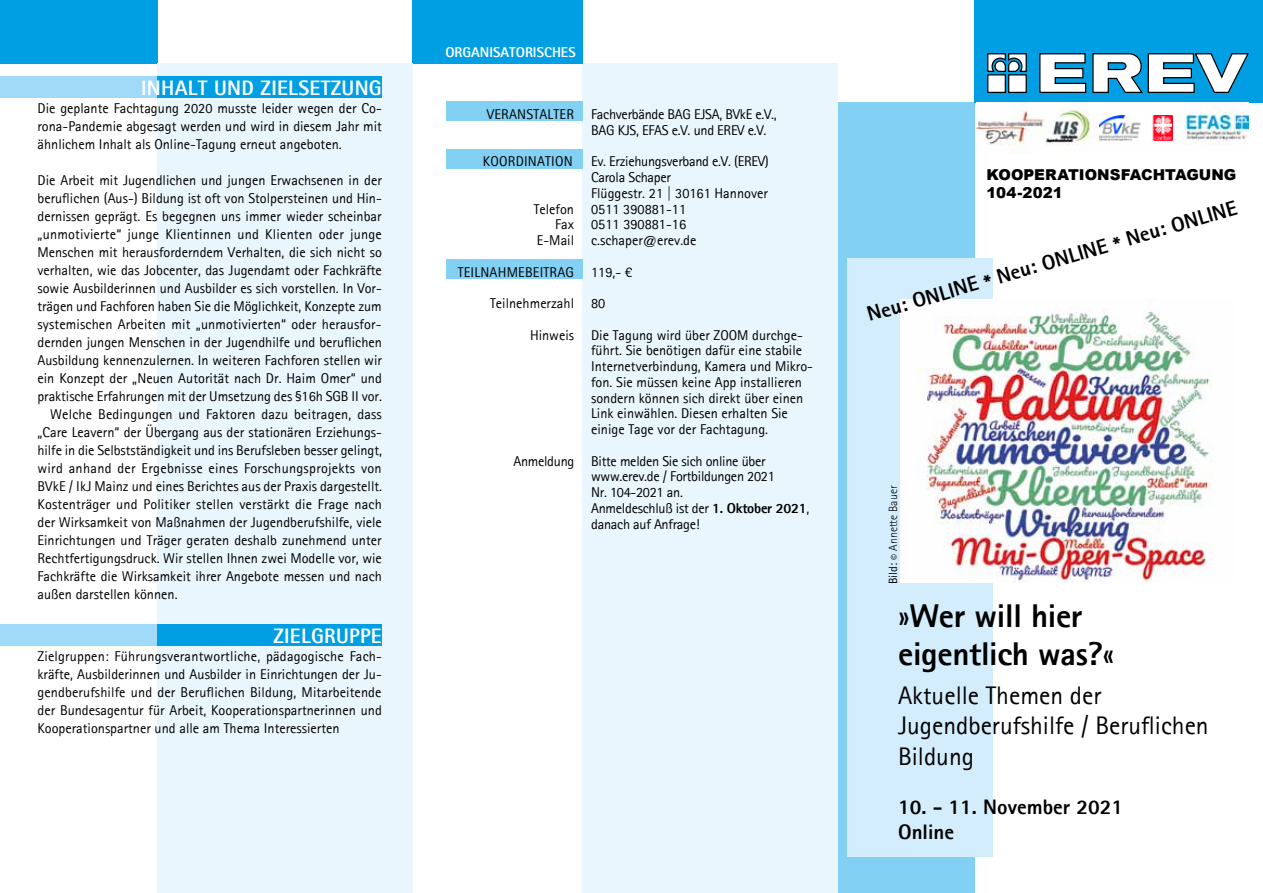
<style>
.page{position:relative;width:1263px;height:893px;background:#fff}
.page>*{position:absolute;margin:0;border:0;box-sizing:border-box;transform-origin:0 0}
.t1{font:800 33px "AT Rotis Sans Serif";letter-spacing:-.01em;color:#000}
.t2{font:25.5px/30.6px "AT Rotis Sans Serif";color:#000}
.t3{font:800 21px "Rotis Sans Serif Std";color:#000}
.t4{font:800 21px "AT Rotis Sans Serif";letter-spacing:.015em;color:#fff}
.t5{font:800 21px/25.2px "AT Rotis Sans Serif";color:#000}
.t6{font:900 15px/18px "Arial";color:#000}
.t7{font:14.25px/18px "AT Rotis Sans Serif";color:#000;text-align:justify}
.t8{font:14.25px/15.8px "AT Rotis Sans Serif";letter-spacing:-.02em;color:#000}
.t9{font:14.25px "AT Rotis Sans Serif";letter-spacing:.02em;color:#000}
.t10{font:800 14.25px "AT Rotis Sans Serif";color:#fff}
.t11{font:300 12px "Rotis Sans Serif Std";color:#000}
.s1{font-family:"Rotis Sans Serif Std"}
.s2{font-weight:800}
.s3{font-size:24px}
.s4{font-weight:400}
</style>
<div class="page">
<div style="left:583px;top:64px;width:255px;height:829px;background:#eaf6fe"></div>
<div style="left:412px;top:0;width:171px;height:64px;background:#009fe3"></div>
<div style="left:0;top:0;width:157px;height:64px;background:#009fe3"></div>
<div style="left:446px;top:102px;width:137px;height:19px;background:#83d0f5"></div>
<div style="left:446px;top:259px;width:137px;height:20px;background:#83d0f5"></div>
<div style="left:446px;top:149px;width:137px;height:20px;background:#83d0f5"></div>
<div style="left:838px;top:102px;width:136px;height:791px;background:#83d0f5"></div>
<div style="left:847px;top:258px;width:145px;height:599px;background:#d4edfc"></div>
<div style="left:974px;top:0;width:289px;height:102px;background:#009fe3"></div>
<svg style="left:987px;top:53px;width:262px;height:40px"></svg>
<div style="left:157px;top:64px;width:255px;height:829px;background:#eaf6fe"></div>
<img style="left:900px;top:300px;width:312px;height:282px">
<img style="left:977px;top:102px;width:272px;height:52px">
<div style="left:0;top:624px;width:195px;height:21px;background:#a1daf8"></div>
<div style="left:157px;top:624px;width:225px;height:21px;background:#009fe3"></div>
<div style="left:0;top:77px;width:171px;height:21px;background:#a1daf8"></div>
<div style="left:157px;top:77px;width:225px;height:21px;background:#009fe3"></div>
<img style="left:1099px;top:115px;width:73px;height:26px">
<h3 class="t4" style="left:141px;top:75px;width:141px">INHALT und Zielsetz</h3>
<h3 class="t4" style="left:341px;top:75px;width:27px">ung</h3>
<p class="t7" style="left:37px;top:99px;width:346px">Die geplante Fachtagung 2020 musste leider wegen der Co&shy;rona-Pandemie abgesagt werden und wird in diesem Jahr mit ähnlichem I nhalt als Online-Tagung erneut angeboten.</p>
<p class="t7" style="left:37px;top:171px;width:346px">Die Arbeit mit Jugendlichen und jungen Erwachsenen in der</p>
<p class="t7" style="left:37px;top:189px;width:346px">beruflichen (Aus-) Bildung ist oft von Stolpersteinen und Hin-</p>
<p class="t7" style="left:37px;top:207px;width:346px">dernissen geprägt. Es begegnen uns immer wieder scheinbar</p>
<p class="t7" style="left:37px;top:225px;width:346px">„unmotivierte“ junge Klientinnen und Klienten oder junge</p>
<p class="t7" style="left:37px;top:243px;width:346px">Menschen mit herausforderndem Verhalten, die sich nicht so</p>
<p class="t7" style="left:37px;top:261px;width:346px">verhalten, wie das Jobcenter, das Jugendamt oder Fachkräfte</p>
<p class="t7" style="left:37px;top:279px;width:346px">sowie Ausbilderinnen und Ausbilder es sich vorstellen. I n Vor-</p>
<p class="t7" style="left:37px;top:297px;width:346px">trägen und Fachforen haben Sie die Möglichkeit, Konzepte zum</p>
<p class="t7" style="left:37px;top:315px;width:346px">systemischen Arbeiten mit „unmotivierten“ oder herausfor-</p>
<p class="t7" style="left:37px;top:333px;width:346px">dernden jungen Menschen in der Jugendhilfe und beruflichen</p>
<p class="t7" style="left:37px;top:351px;width:346px">Ausbildung kennenzulernen. I n weiteren Fachforen stellen wir</p>
<p class="t7" style="left:37px;top:369px;width:346px">ein Konzept der „Neuen Autorität nach Dr. Haim Omer“ und</p>
<p class="t7" style="left:37px;top:387px;width:346px">praktische Erfahrungen mit der Umsetzung des §16h SGB II vor.</p>
<p class="t7" style="left:50px;top:405px;width:333px">Welche Bedingungen und Faktoren dazu beitragen, dass</p>
<p class="t7" style="left:37px;top:423px;width:346px">„Care Leavern“ der Übergang aus der stationären Erziehungs-</p>
<p class="t7" style="left:37px;top:441px;width:346px">hilfe in die Selbstständigkeit und ins Berufsleben besser gelingt,</p>
<p class="t9" style="left:37px;top:460px;width:346px">wird anhand der Ergebnisse eines Forschungsprojekts von</p>
<p class="t7" style="left:37px;top:477px;width:346px">BVkE / I kJ Mainz und eines Berichtes aus der Praxis dargestellt.</p>
<p class="t7" style="left:37px;top:495px;width:346px">Kostenträger und Politiker stellen verstärkt die Frage nach</p>
<p class="t7" style="left:37px;top:513px;width:346px">der Wirksamkeit von Maßnahmen der Jugendberufshilfe, viele</p>
<p class="t7" style="left:37px;top:531px;width:346px">Einrichtungen und Träger geraten deshalb zunehmend unter</p>
<p class="t7" style="left:37px;top:549px;width:346px">Rechtfertigungsdruck. Wir stellen I hnen zwei Modelle vor, wie</p>
<p class="t7" style="left:37px;top:567px;width:346px">Fachkräfte die Wirksamkeit ihrer Angebote messen und nach</p>
<p class="t7" style="left:37px;top:585px;width:142px">außen darstellen können.</p>
<h3 class="t4" style="left:273px;top:622px;width:12px">zielgr</h3>
<h3 class="t4" style="left:336px;top:622px;width:45px">uppe</h3>
<p class="t7" style="left:37px;top:647px;width:346px">Zielgruppen: Führungsverantwortliche, pädagogische Fach&shy;kräfte, Ausbilderinnen und Ausbilder in Einrichtungen der Ju&shy;gendberufshilfe und der Beruflichen Bildung, Mitarbeitende der Bundesagentur für Arbeit, Kooperationspartnerinnen und Kooperationspartner und alle am Thema I nteressierten</p>
<p class="t10" style="left:445px;top:43px;width:132px">ORGANISATORISCHES</p>
<p class="t8" style="left:591px;top:106px;width:187px;text-indent:-104px">veransta lter Fachverbände BAG EJSA, BVkE e.V.,<br>BAG KJS, EFAS e.V. und EREV e.V.</p>
<p class="t7" style="left:483px;top:152px;width:91px">Koordination</p>
<p class="t8" style="left:591px;top:154px;width:179px">Ev. Erziehungsverband e.V. (EREV)</p>
<p class="t8" style="left:591px;top:169px;width:81px">Carola Schaper</p>
<p class="t7" style="left:591px;top:184px;width:178px">Flüggestr. 21 | 30161 Hannover</p>
<p class="t7" style="left:534px;top:200px;width:154px">Telefon 0511 390881-11</p>
<p class="t7" style="left:555px;top:215px;width:133px">Fax 0511 390881-16</p>
<p class="t7" style="left:537px;top:231px;width:161px">E-Mail c.schaper@erev.de</p>
<p class="t7" style="left:458px;top:263px;width:42px">teilnahmebe</p>
<p class="t7" style="left:540px;top:263px;width:19px">itrag</p>
<p class="t7" style="left:591px;top:263px;width:43px">119,- <span class="s1">€</span></p>
<p class="t7" style="left:446px;top:294px;width:26px">T</p>
<p class="t7" style="left:496px;top:294px;width:111px">eilnehmerzahl 80</p>
<p class="t7" style="left:530px;top:326px;width:274px">Hinweis Die Tagung wird über ZOOM durchge-</p>
<p class="t7" style="left:591px;top:341px;width:213px">führt. Sie benötigen dafür eine stabile</p>
<p class="t7" style="left:574px;top:357px;width:240px">I nternetverbindung, Kamera und Mikro-</p>
<p class="t7" style="left:591px;top:373px;width:212px">fon. Sie müssen keine App installieren</p>
<p class="t7" style="left:591px;top:389px;width:214px">sondern können sich direkt über einen</p>
<p class="t7" style="left:574px;top:404px;width:215px">Link einwählen. Diesen erhalten Sie</p>
<p class="t7" style="left:591px;top:420px;width:178px">einige Tage vor der Fachtagung.</p>
<p class="t8" style="left:513px;top:453px;width:254px">Anmeldung Bitte melden Sie sich online über</p>
<p class="t8" style="left:591px;top:468px;width:185px">www.erev.de / Fortbildungen 2021</p>
<p class="t8" style="left:574px;top:484px;width:110px">N r. 104-2021 an.</p>
<p class="t8" style="left:591px;top:500px;width:220px">Anmeldeschluß ist der <span class="s2">1. Oktober 2021</span>,</p>
<p class="t8" style="left:591px;top:516px;width:110px">danach auf Anfrage!</p>
<p class="t6" style="left:986px;top:165px;width:251px">KOOPERATIONSFACHTAGUNG<br>104-2021</p>
<h3 class="t3" style="left:864px;top:301px;width:386px;rotate:-16deg">Neu: ONLINE <span class="s3">*</span> Neu: ONLINE <span class="s3">*</span> Neu: ONLINE</h3>
<p class="t11" style="left:886px;top:584px;width:100px;rotate:-90deg"><span class="s4">Bild:</span> © Annette Bauer</p>
<h1 class="t1" style="left:898px;top:595px;width:186px"><span class="s4">»</span>Wer will hier</h1>
<h1 class="t1" style="left:898px;top:632px;width:218px">eigentlich was?<span class="s4">«</span></h1>
<h2 class="t2" style="left:898px;top:680px;width:312px">Aktuelle Themen der<br>Jugendberufshilfe / Beruflichen<br>Bildung</h2>
<h3 class="t5" style="left:898px;top:794px;width:227px">10. - 11. November 2021<br>Online</h3>
</div>
